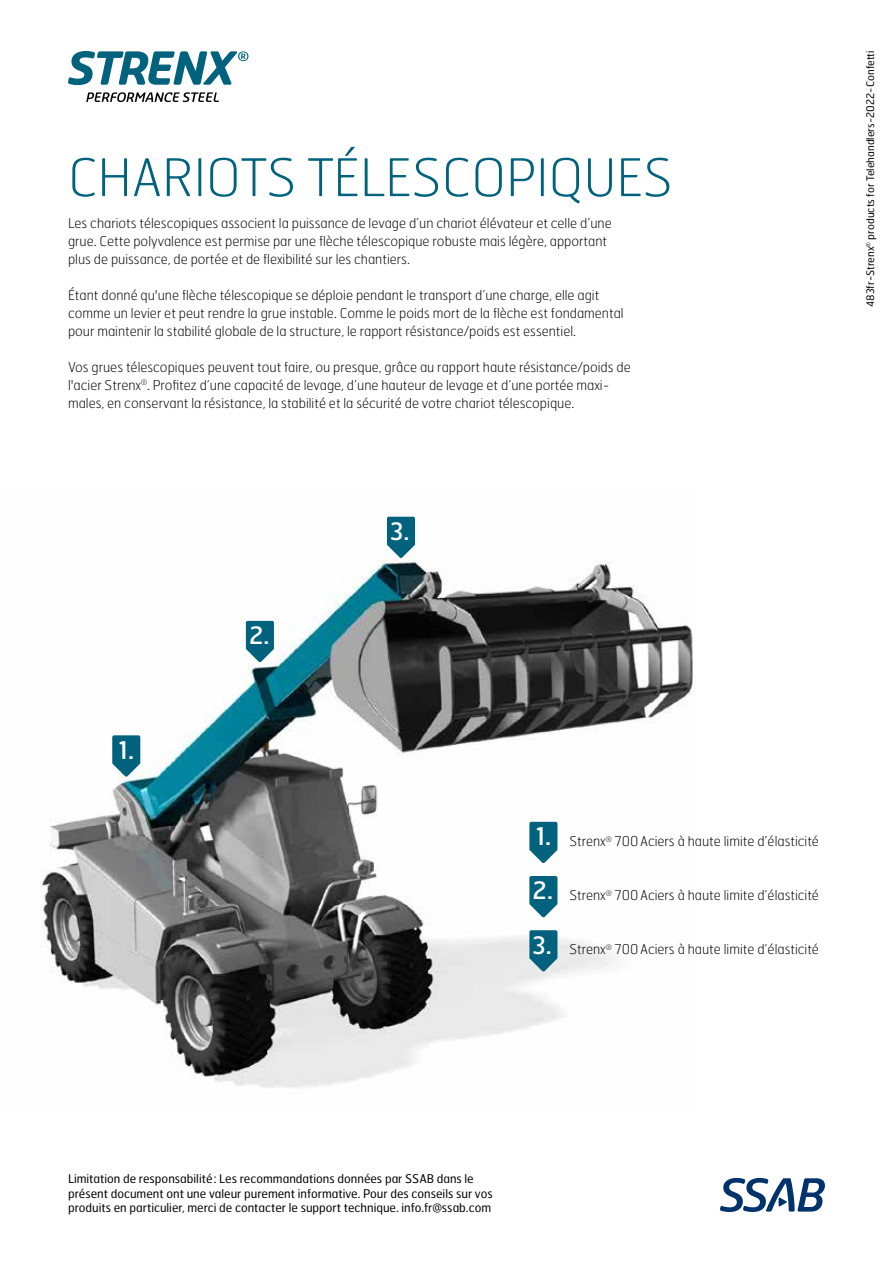
<style>
.page{position:relative;width:893px;height:1263px;background:#fff}
.page>*{position:absolute;margin:0;border:0;box-sizing:border-box;transform-origin:0 0}
.t1{font:100 51.75px "Hermes FB";color:#00627d}
.t2{font:24.45px "Hermes FB";color:#fff}
.t3{font:24px "Hermes FB";color:#fff}
.t4{font:100 13.5px/18px "Hermes FB";color:#000}
.t5{font:12px/14.4px "Hermes FB";color:#000}
.t6{font:10.5px "Hermes FB";color:#000}
</style>
<div class="page">
<img style="left:41px;top:516px;width:655px;height:572px">
<svg style="left:68px;top:51px;width:180px;height:34px"></svg>
<svg style="left:86px;top:92px;width:133px;height:10px"></svg>
<svg style="left:720px;top:1178px;width:105px;height:34px"></svg>
<svg style="left:529px;top:822px;width:28px;height:41px"></svg>
<svg style="left:112px;top:735px;width:28px;height:42px"></svg>
<svg style="left:246px;top:621px;width:28px;height:41px"></svg>
<svg style="left:387px;top:517px;width:28px;height:41px"></svg>
<svg style="left:529px;top:876px;width:28px;height:41px"></svg>
<svg style="left:529px;top:930px;width:28px;height:42px"></svg>
<h1 class="t1" style="left:68px;top:145px;width:606px">CHARIOTS TÉLESCOPIQUES</h1>
<p class="t4" style="left:68px;top:214px;width:545px">Les chariots télescopiques associent la puissance de levage d’un chariot élévateur et celle d’une grue. Cette polyvalence est permise par une flèche télescopique robuste mais légère, apportant plus de puissance, de portée et de flexibilité sur les chantiers.</p>
<p class="t4" style="left:68px;top:286px;width:557px">Étant donné qu'une flèche télescopique se déploie pendant le transport d’une charge, elle agit comme un levier et peut rendre la grue instable. Comme le poids mort de la flèche est fondamental pour maintenir la stabilité globale de la structure, le rapport résistance/poids est essentiel.</p>
<p class="t4" style="left:68px;top:358px;width:564px">Vos grues télescopiques peuvent tout faire, ou presque, grâce au rapport haute résistance/poids de l'acier Strenx<sup>®</sup>. Profitez d’une capacité de levage, d’une hauteur de levage et d’une portée maxi&shy;males, en conservant la résistance, la stabilité et la sécurité de votre chariot télescopique.</p>
<h2 class="t2" style="left:119px;top:734px;width:17px">1.</h2>
<h3 class="t3" style="left:249px;top:620px;width:22px">2.</h3>
<h3 class="t3" style="left:390px;top:516px;width:21px">3.</h3>
<h2 class="t2" style="left:536px;top:820px;width:17px">1.</h2>
<h3 class="t3" style="left:533px;top:875px;width:22px">2.</h3>
<h3 class="t3" style="left:533px;top:929px;width:21px">3.</h3>
<p class="t4" style="left:569px;top:832px;width:251px">Strenx<sup>®</sup> 700 Aciers à haute limite d’élasticité</p>
<p class="t4" style="left:569px;top:886px;width:251px">Strenx<sup>®</sup> 700 Aciers à haute limite d’élasticité</p>
<p class="t4" style="left:569px;top:940px;width:251px">Strenx<sup>®</sup> 700 Aciers à haute limite d’élasticité</p>
<p class="t6" style="left:863px;top:307px;width:258px;rotate:-90deg">483fr-Strenx<sup>®</sup> products for Telehandlers-2022-Confetti</p>
<p class="t5" style="left:68px;top:1171px;width:426px">Limitation de responsabilité : Les recommandations données par SSAB dans le présent document ont une valeur purement informative. Pour des conseils sur vos produits en particulier, merci de contacter le support technique. info.fr@ssab.com</p>
</div>
